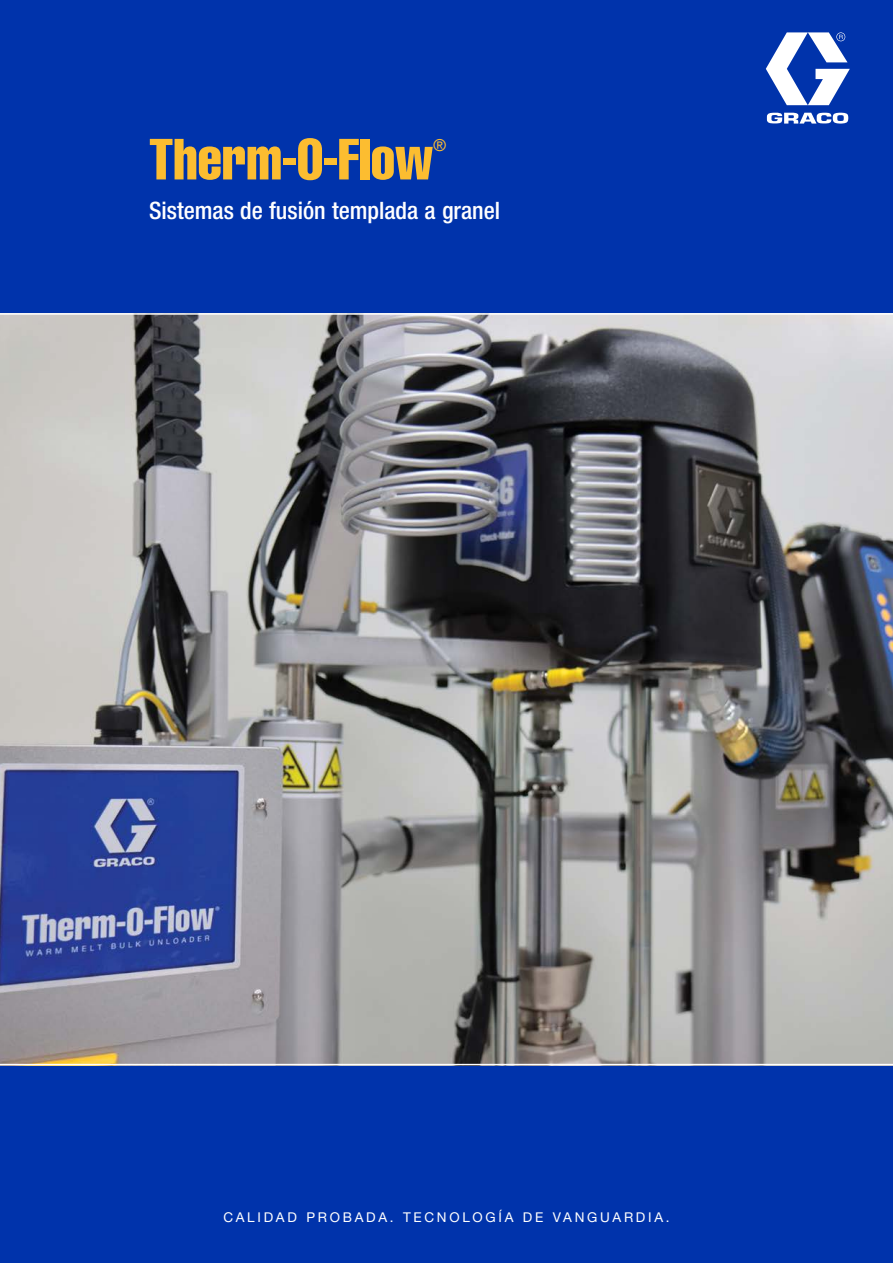
<style>
.page{position:relative;width:893px;height:1263px;background:#0033ab}
.page>*{position:absolute;margin:0;border:0;box-sizing:border-box;transform-origin:0 0}
.t1{font:57px "Helvetica LT Std Comp";color:#fcbd30}
.t2{font:500 condensed 24px "Helvetica Neue LT Std";color:#fff}
.t3{font:condensed 16.65px "Helvetica Neue LT Std";color:#fcbd30}
.t4{font:13.5px "Helvetica Neue LT Std";letter-spacing:.2em;color:#fff}
</style>
<div class="page">
<img style="left:0;top:315px;width:893px;height:749px">
<svg style="left:766px;top:32px;width:84px;height:73px"></svg>
<svg style="left:767px;top:112px;width:81px;height:12px"></svg>
<hr style="left:0;top:313px;width:893px;height:2px;background:#fff">
<hr style="left:0;top:1064px;width:893px;height:1px;background:#fff">
<h1 class="t1" style="left:149px;top:123px;width:286px">Therm-O-Flow</h1>
<p class="t3" style="left:433px;top:135px;width:15px">®</p>
<h2 class="t2" style="left:149px;top:196px;width:353px">Sistemas de fusión templada a granel</h2>
<p class="t4" style="left:223px;top:1209px;width:448px">CALIDAD PROBADA. TECNOLOGÍA DE VANGUARDIA.</p>
</div>
